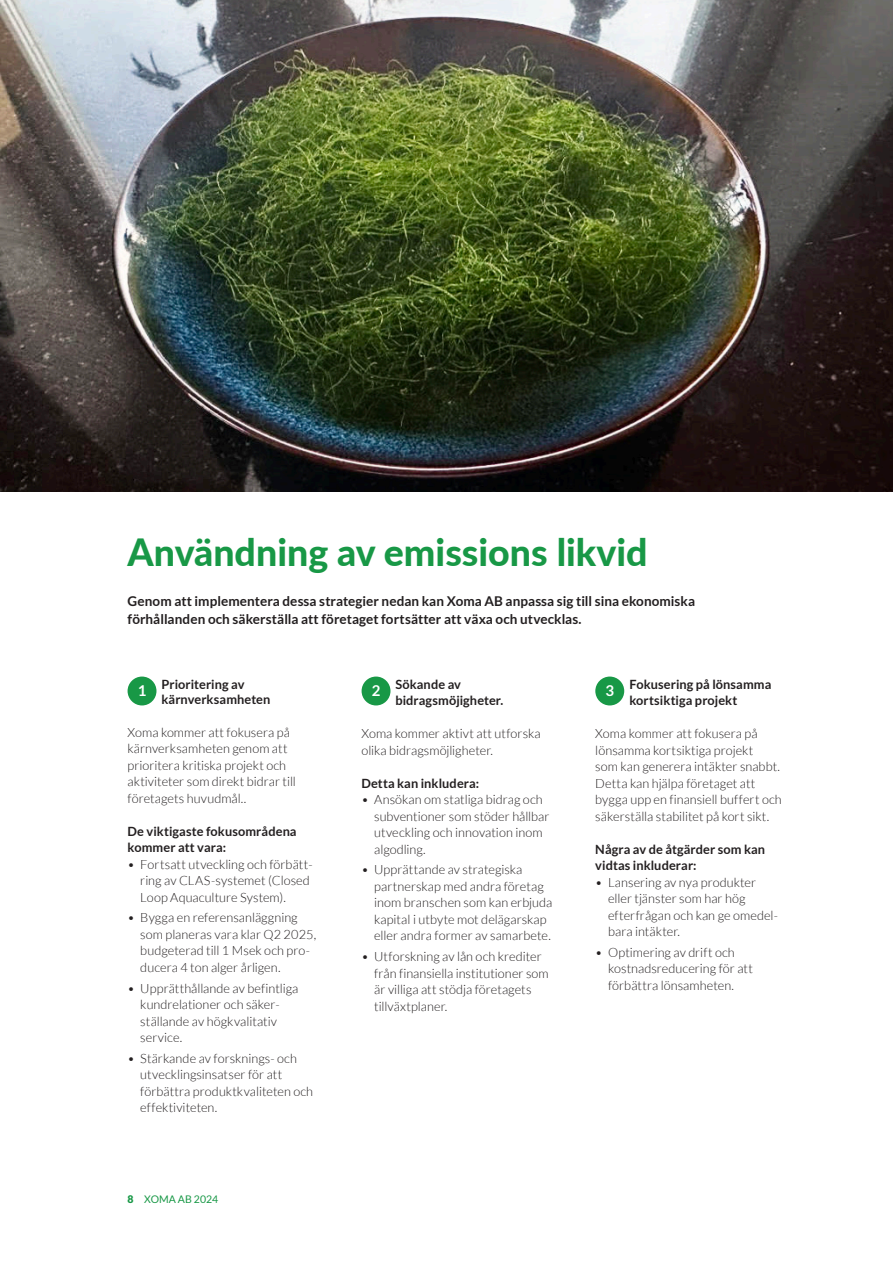
<style>
.page{position:relative;width:893px;height:1263px;background:#fff}
.page>*{position:absolute;margin:0;border:0;box-sizing:border-box;transform-origin:0 0}
.Rubbe_25_27{font:800 37.5px "Lato";color:#189846}
.BT_8_5_11{font:700 15px "Lato";color:#fff}
.BT_8_5_11-2{font:700 13.5px "Lato";letter-spacing:.005em;color:#231f20}
.BT_8_5_11-3{font:300 12.75px/16.5px "Lato";letter-spacing:.005em;color:#231f20}
.BT_8_5_11-4{font:700 12.75px/16.5px "Lato";letter-spacing:.01em;color:#231f20}
.t1{font:10.5px "Lato";color:#189846}
.s1{font-weight:900}
</style>
<div class="page">
<div style="left:128px;top:676px;width:28px;height:29px;background:#189846;border-radius:50%"></div>
<div style="left:362px;top:676px;width:28px;height:29px;background:#189846;border-radius:50%"></div>
<div style="left:595px;top:676px;width:29px;height:29px;background:#189846;border-radius:50%"></div>
<img style="left:0;top:0;width:893px;height:491px">
<p class="Rubbe_25_27" style="left:128px;top:524px;width:521px">Användning av emissions likvid</p>
<p class="BT_8_5_11-2" style="left:128px;top:594px;width:569px">Genom att implementera dessa strategier nedan kan Xoma AB anpassa sig till sina ekonomiska</p>
<p class="BT_8_5_11-2" style="left:128px;top:611px;width:455px">förhållanden och säkerställa att företaget fortsätter att växa och utvecklas.</p>
<p class="BT_8_5_11-4" style="left:629px;top:675px;width:144px">Fokusering på lönsamma kortsiktiga projekt</p>
<p class="BT_8_5_11-3" style="left:595px;top:725px;width:164px">Xoma kommer att fokusera på</p>
<p class="BT_8_5_11-3" style="left:595px;top:742px;width:159px">lönsamma kortsiktiga projekt</p>
<p class="BT_8_5_11-3" style="left:595px;top:758px;width:188px">som kan generera intäkter snabbt.<br>Detta kan hjälpa företaget att bygga upp en finansiell buffert och säkerställa stabilitet på kort sikt.</p>
<p class="BT_8_5_11-4" style="left:595px;top:840px;width:171px">Några av de åtgärder som kan vidtas inkluderar:</p>
<p class="BT_8_5_11-3" style="left:608px;top:874px;width:171px;text-indent:-13px">• Lansering av nya produkter eller tjänster som har hög efterfrågan och kan ge omedel&shy;bara intäkter.</p>
<p class="BT_8_5_11-3" style="left:608px;top:944px;width:146px;text-indent:-13px">• Optimering av drift och kostnadsreducering för att förbättra lönsamheten.</p>
<p class="BT_8_5_11-4" style="left:395px;top:675px;width:67px">Sökande av</p>
<p class="BT_8_5_11-4" style="left:395px;top:692px;width:109px">bidragsmöjigheter.</p>
<p class="BT_8_5_11-3" style="left:361px;top:725px;width:181px">Xoma kommer aktivt att utforska olika bidragsmöjligheter.</p>
<p class="BT_8_5_11-4" style="left:361px;top:774px;width:119px">Detta kan inkludera:</p>
<p class="BT_8_5_11-3" style="left:374px;top:791px;width:177px;text-indent:-13px">• Ansökan om statliga bidrag och subventioner som stöder hållbar utveckling och innovation inom algodling.</p>
<p class="BT_8_5_11-3" style="left:374px;top:861px;width:180px;text-indent:-13px">• Upprättande av strategiska partnerskap med andra företag inom branschen som kan erbjuda kapital i utbyte mot delägarskap eller andra former av samarbete.</p>
<p class="BT_8_5_11-3" style="left:374px;top:948px;width:176px;text-indent:-13px">• Utforskning av lån och krediter från finansiella institutioner som är villiga att stödja företagets tillväxtplaner.</p>
<p class="BT_8_5_11-4" style="left:162px;top:676px;width:110px;line-height:15px">Prioritering av kärnverksamheten</p>
<p class="BT_8_5_11-3" style="left:128px;top:724px;width:164px">Xoma kommer att fokusera på kärnverksamheten genom att</p>
<p class="BT_8_5_11-3" style="left:128px;top:757px;width:170px">prioritera kritiska projekt och aktiviteter som direkt bidrar till</p>
<p class="BT_8_5_11-3" style="left:128px;top:790px;width:120px">företagets huvudmål..</p>
<p class="BT_8_5_11-4" style="left:128px;top:822px;width:171px">De viktigaste fokusområdena kommer att vara:</p>
<p class="BT_8_5_11-3" style="left:140px;top:856px;width:174px;text-indent:-13px">• Fortsatt utveckling och förbätt&shy;ring av CLAS-systemet (Closed<br>Loop Aquaculture System).</p>
<p class="BT_8_5_11-3" style="left:140px;top:909px;width:178px;text-indent:-13px">• Bygga en referensanläggning som planeras vara klar Q2 2025, budgeterad till 1 Msek och pro&shy;ducera 4 ton alger årligen.</p>
<p class="BT_8_5_11-3" style="left:140px;top:980px;width:160px;text-indent:-13px">• Upprätthållande av befintliga kundrelationer och säker&shy;ställande av högkvalitativ service.</p>
<p class="BT_8_5_11-3" style="left:140px;top:1050px;width:174px;text-indent:-13px">• Stärkande av forsknings- och utvecklingsinsatser för att förbättra produktkvaliteten och effektiviteten.</p>
<p class="BT_8_5_11" style="left:138px;top:682px;width:10px">1</p>
<p class="BT_8_5_11" style="left:372px;top:682px;width:10px">2</p>
<p class="BT_8_5_11" style="left:605px;top:682px;width:10px">3</p>
<p class="t1" style="left:128px;top:1194px;width:92px"><span class="s1">8</span> XOMA AB 2024</p>
</div>
